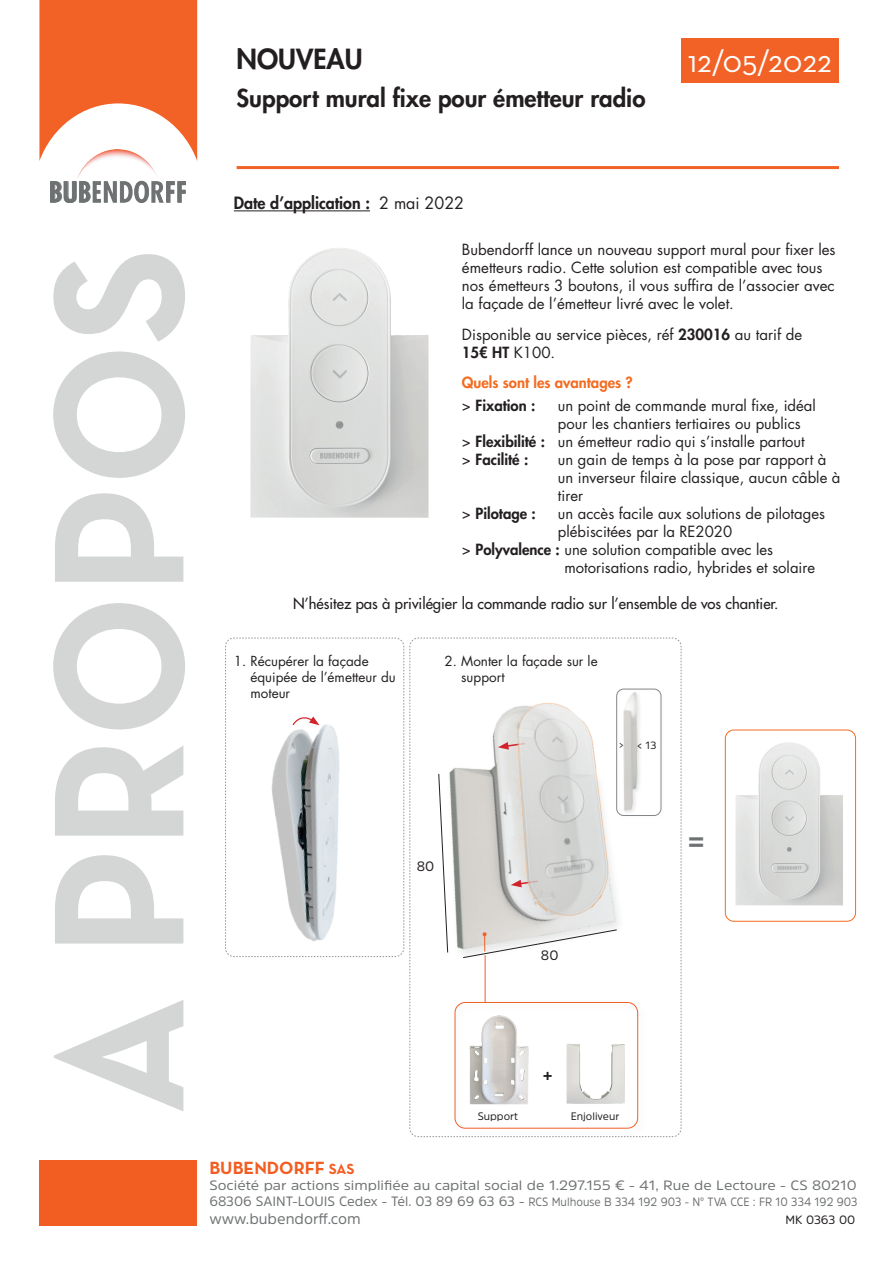
<style>
.page{position:relative;width:893px;height:1263px;background:#fff}
.page>*{position:absolute;margin:0;border:0;box-sizing:border-box;transform-origin:0 0}
.t1{font:700 189px "Neutra Text";color:#d3d6d4;scale:.95 1}
.t2{font:31.5px "Neutra Text";color:#fff}
.t3{font:800 27px "Futura Std";color:#231f20}
.t4{font:800 27px "Futura Std";color:#6f7273}
.t5{font:800 24px "Futura Std";color:#231f20}
.t6{font:700 18px "Neutra Text";color:#f25d21}
.t7{font:800 16.5px "Futura Std";color:#231f20}
.t8{font:800 15.75px "Futura Std";color:#231f20}
.t9{font:15px/18px "Futura Std";color:#231f20}
.t10{font:500 15px "Futura Std";color:#231f20}
.t11{font:800 15px/22.2px "Futura Std";color:#f36c21}
.t12{font:800 15px "Futura Std";color:#231f20}
.t13{font:15px "Amsi Pro";color:#6f7273}
.t14{font:13.5px "Amsi Pro";color:#6f7273;scale:1.09 1}
.t15{font:13.5px/16.2px "Futura Std";color:#231f20}
.t16{font:13.5px "Amsi Pro";color:#231f20}
.t17{font:12px "Amsi Pro";color:#6f7273;scale:.92 1}
.t18{font:12px "Amsi Pro";color:#231f20}
.t19{font:10.8px "Amsi Pro";color:#231f20}
.t20{font:10.5px "Amsi Pro";color:#231f20}
.s1{font-weight:400}
.s2{font-weight:800}
.s3{font-weight:400;color:#231f20}
.s4{color:#231f20}
.s5{font-weight:600;font-size:7.65px}
.s6{font-weight:600;font-size:8.55px}
.s7{font-size:15px}
.s8{font-size:13.5px}
</style>
<div class="page">
<hr style="left:237px;top:166px;width:602px;height:3px;background:#f26226">
<hr style="left:234px;top:210px;width:136px;height:1px;background:#231f20">
<img style="left:250px;top:248px;width:179px;height:270px">
<img style="left:725px;top:730px;width:130px;height:191px">
<div style="left:725px;top:730px;width:131px;height:191px;border:1px solid #f36c21;border-radius:9px"></div>
<svg style="left:225px;top:638px;width:179px;height:319px"></svg>
<svg style="left:409px;top:638px;width:272px;height:499px"></svg>
<div style="left:681px;top:38px;width:158px;height:45px;background:#f26226"></div>
<div style="left:39px;top:1160px;width:158px;height:65px;background:#f25d21"></div>
<svg style="left:51px;top:202px;width:36px;height:1px"></svg>
<svg style="left:39px;top:0;width:158px;height:161px"></svg>
<img style="left:51px;top:150px;width:135px;height:52px">
<h3 class="t3" style="left:237px;top:42px;width:127px">NOUVEAU</h3>
<h3 class="t5" style="left:237px;top:82px;width:410px">Support mural fixe pour émetteur radio</h3>
<h2 class="t2" style="left:688px;top:42px;width:145px">12/05/2022</h2>
<h1 class="t1" style="left:1px;top:1115px;width:915px;rotate:-90deg">A PROPOS</h1>
<p class="t7" style="left:234px;top:193px;width:232px">Date d’application : <span class="s1">2 mai 2022</span></p>
<p class="t9" style="left:462px;top:240px;width:375px">Bubendorff lance un nouveau support mural pour fixer les émetteurs radio. Cette solution est compatible avec tous nos émetteurs 3 boutons, il vous suffira de l’associer avec la façade de l’émetteur livré avec le volet.</p>
<p class="t9" style="left:462px;top:325px;width:342px">Disponible au service pièces, réf <span class="s2">230016</span> au tarif de<br><span class="s2">15€ HT</span> K100.</p>
<p class="t11" style="left:462px;top:372px;width:172px">Quels sont les avantages ? <span class="s3">&gt;</span> <span class="s4">Fixation :</span></p>
<p class="t9" style="left:558px;top:396px;width:259px">un point de commande mural fixe, idéal</p>
<p class="t9" style="left:558px;top:414px;width:244px">pour les chantiers tertiaires ou publics</p>
<p class="t9" style="left:462px;top:432px;width:344px">&gt; <span class="s2">Flexibilité :</span> un émetteur radio qui s’installe partout</p>
<p class="t12" style="left:462px;top:449px;width:68px"><span class="s1">&gt;</span> Facilité :</p>
<p class="t9" style="left:558px;top:450px;width:284px">un gain de temps à la pose par rapport à un inverseur filaire classique, aucun câble à tirer</p>
<p class="t12" style="left:462px;top:503px;width:75px"><span class="s1">&gt;</span> Pilotage :</p>
<p class="t9" style="left:558px;top:504px;width:269px">un accès facile aux solutions de pilotages</p>
<p class="t9" style="left:558px;top:522px;width:176px">plébiscitées par la RE2020</p>
<p class="t9" style="left:462px;top:540px;width:313px">&gt; <span class="s2">Polyvalence :</span> une solution compatible avec les</p>
<p class="t9" style="left:564px;top:558px;width:252px">motorisations radio, hybrides et solaire</p>
<p class="t10" style="left:293px;top:594px;width:487px">N’hésitez pas à privilégier la commande radio sur l’ensemble de vos chantier.</p>
<p class="t15" style="left:250px;top:653px;width:147px;text-indent:-17px">1. Récupérer la façade équipée de l’émetteur du moteur</p>
<p class="t15" style="left:461px;top:653px;width:138px;text-indent:-17px">2. Monter la façade sur le support</p>
<p class="t20" style="left:619px;top:738px;width:39px"><span class="s5">&gt;</span> <span class="s6">&lt;</span>13</p>
<p class="t16" style="left:417px;top:857px;width:19px">80</p>
<p class="t16" style="left:541px;top:946px;width:19px">80</p>
<h3 class="t4" style="left:689px;top:822px;width:17px">=</h3>
<p class="t8" style="left:543px;top:1065px;width:11px">+</p>
<p class="t19" style="left:478px;top:1108px;width:42px">Support</p>
<p class="t19" style="left:571px;top:1108px;width:50px">Enjoliveur</p>
<p class="t6" style="left:209px;top:1157px;width:146px">BUBENDORFF <span class="s7">SAS</span></p>
<p class="t14" style="left:209px;top:1176px;width:595px">Société par actions simplifiée au capital social de 1.297.155 € - 41, Rue de Lectoure - CS 80210</p>
<p class="t17" style="left:209px;top:1194px;width:706px"><span class="s8">68306 SAINT-LOUIS Cedex - Tél. 03 89 69 63 63 -</span> RCS Mulhouse B 334 192 903 - N° TVA CCE : FR 10 334 192 903</p>
<p class="t13" style="left:209px;top:1209px;width:153px">www.bubendorff.com</p>
<p class="t18" style="left:785px;top:1212px;width:71px">MK 0363 00</p>
</div>
